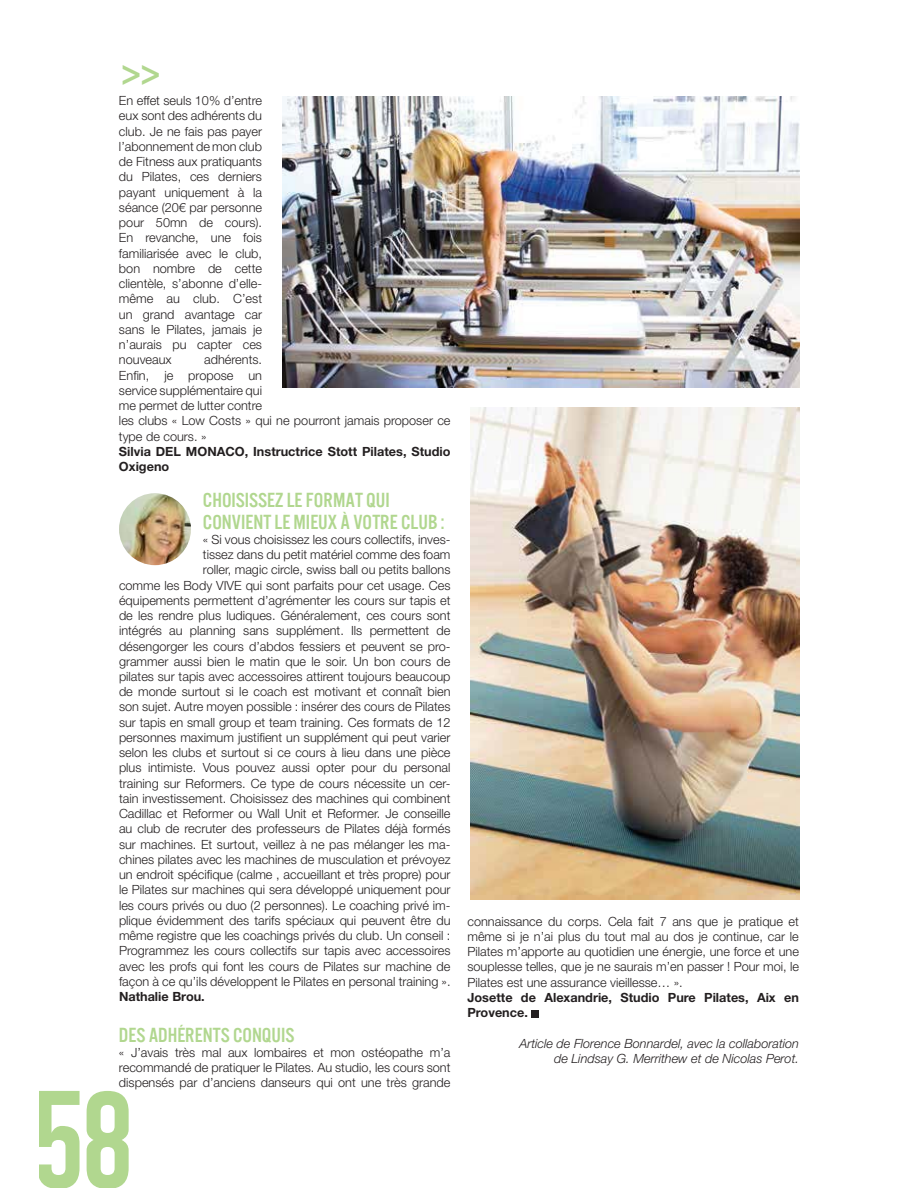
<style>
.page{position:relative;width:918px;height:1188px;background:#fff}
.page>*{position:absolute;margin:0;border:0;box-sizing:border-box;transform-origin:0 0}
.t1{font:143.55px "Algre Sans NC";color:#b1d78f}
.t2{font:38.85px "U.S.101";color:#b1d78f}
.t3{font:21.15px/21.1px "U.S.101";color:#b1d78f}
.t4{font:300 12.75px/15.3px "Helvetica Neue LT Std";color:#231f20;text-align:justify}
.t5{font:700 12.75px/15.3px "Helvetica Neue LT Std";color:#231f20}
.t6{font:italic 300 12.75px/15.3px "Helvetica Neue LT Std";color:#231f20;text-align:right}
</style>
<div class="page">
<div style="left:531px;top:1010px;width:7px;height:8px;background:#231f20"></div>
<img style="left:282px;top:96px;width:517px;height:291px">
<img style="left:471px;top:407px;width:328px;height:493px">
<img style="left:119px;top:493px;width:72px;height:72px;border-radius:50%">
<h2 class="t2" style="left:122px;top:55px;width:40px">&gt;&gt;</h2>
<p class="t4" style="left:119px;top:94px;width:145px">En effet seuls 10% d’entre eux sont des adhérents du club. Je ne fais pas payer l’abonnement de mon club de Fitness aux pratiquants du Pilates, ces derniers payant uniquement à la séance (20€ par personne pour 50mn de cours).<br>En revanche, une fois familiarisée avec le club, bon nombre de cette clientèle, s’abonne d’elle&shy;même au club. C’est un grand avantage car sans le Pilates, jamais je n’aurais pu capter ces nouveaux</p>
<p class="t4" style="left:119px;top:353px;width:333px;text-align:left;text-indent:85px">adhérents.<br>Enfin, je propose un<br>service supplémentaire qui<br>me permet de lutter contre<br>les clubs « Low Costs » qui ne pourront jamais proposer ce type de cours. »</p>
<p class="t5" style="left:119px;top:445px;width:333px">Silvia DEL MONACO, Instructrice Stott Pilates, Studio<br>Oxigeno</p>
<h3 class="t3" style="left:203px;top:490px;width:243px">CHOISISSEZ LE FORMAT QUI<br>CONVIENT LE MIEUX À VOTRE CLUB :</h3>
<p class="t4" style="left:119px;top:533px;width:333px;text-align:right">« Si vous choisissez les cours collectifs, inves-<br>tissez dans du petit matériel comme des foam<br>roller, magic circle, swiss ball ou petits ballons<br>comme les Body VIVE qui sont parfaits pour cet usage. Ces équipements permettent d’agrémenter les cours sur tapis et de les rendre plus ludiques. Généralement, ces cours sont intégrés au planning sans supplément. Ils permettent de désengorger les cours d’abdos fessiers et peuvent se pro&shy;grammer aussi bien le matin que le soir. Un bon cours de pilates sur tapis avec accessoires attirent toujours beaucoup de monde surtout si le coach est motivant et connaît bien son sujet. Autre moyen possible : insérer des cours de Pilates sur tapis en small group et team training. Ces formats de 12 personnes maximum justifient un supplément qui peut varier selon les clubs et surtout si ce cours à lieu dans une pièce plus intimiste. Vous pouvez aussi opter pour du personal training sur Reformers. Ce type de cours nécessite un cer&shy;tain investissement. Choisissez des machines qui combinent Cadillac et Reformer ou Wall Unit et Reformer. Je conseille au club de recruter des professeurs de Pilates déjà formés sur machines. Et surtout, veillez à ne pas mélanger les ma&shy;chines pilates avec les machines de musculation et prévoyez un endroit spécifique (calme , accueillant et très propre) pour le Pilates sur machines qui sera développé uniquement pour les cours privés ou duo (2 personnes). Le coaching privé im&shy;plique évidemment des tarifs spéciaux qui peuvent être du même registre que les coachings privés du club. Un conseil :<br>Programmez les cours collectifs sur tapis avec accessoires avec les profs qui font les cours de Pilates sur machine de façon à ce qu’ils développent le Pilates en personal training ».</p>
<p class="t5" style="left:119px;top:990px;width:87px">Nathalie Brou.</p>
<h3 class="t3" style="left:119px;top:1025px;width:177px">DES ADHÉRENTS CONQUIS</h3>
<p class="t4" style="left:119px;top:1046px;width:333px">« J’avais très mal aux lombaires et mon ostéopathe m’a recommandé de pratiquer le Pilates. Au studio, les cours sont dispensés par d’anciens danseurs qui ont une très grande</p>
<h1 class="t1" style="left:34px;top:1063px;width:100px">58</h1>
<p class="t4" style="left:467px;top:915px;width:333px">connaissance du corps. Cela fait 7 ans que je pratique et même si je n’ai plus du tout mal au dos je continue, car le Pilates m’apporte au quotidien une énergie, une force et une souplesse telles, que je ne saurais m’en passer ! Pour moi, le Pilates est une assurance vieillesse… ».</p>
<p class="t5" style="left:467px;top:991px;width:333px">Josette de Alexandrie, Studio Pure Pilates, Aix en<br>Provence.</p>
<p class="t6" style="left:519px;top:1036px;width:281px">Article de Florence Bonnardel, avec la collaboration de Lindsay G. Merrithew et de Nicolas Perot.</p>
</div>
